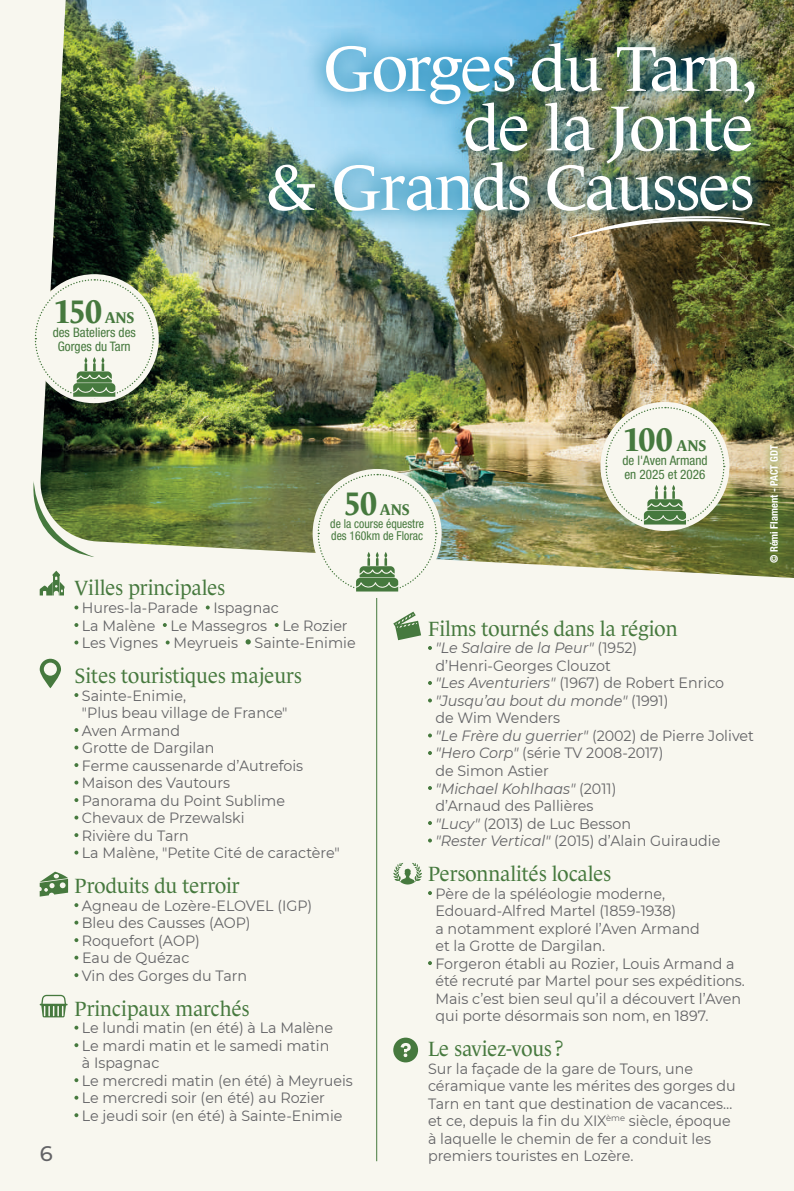
<style>
.page{position:relative;width:794px;height:1191px;background:#f8f7ef}
.page>*{position:absolute;margin:0;border:0;box-sizing:border-box;transform-origin:0 0}
.t1{font:64.75px/59.5px "Le Monde Journal Std";letter-spacing:-.02em;color:#fff;text-align:right}
.t2{font:700 33.25px "Le Monde Journal Std";letter-spacing:-.02em;color:#46793e;scale:.96 1}
.t3{font:21px "Le Monde Journal Std";color:#46793e;scale:.96 1}
.t4{font:500 21px "Montserrat";color:#636366}
.t5{font:700 15.75px "Le Monde Journal Std";color:#46793e;scale:.96 1}
.t6{font:14.88px/17.5px "Montserrat";color:#636366;scale:.96 1}
.t7{font:condensed 13.12px/14px "Helvetica Neue LT Std";color:#46793e;text-align:center}
.t8{font:condensed 12.25px/12.2px "Helvetica Neue LT Std";color:#46793e;scale:.96 1}
.t9{font:700 condensed 10.5px "Helvetica Neue LT Std";color:#fff}
.s1{font-size:15.75px}
.s2{font-size:33.25px}
.s3{font-style:italic}
</style>
<div class="page">
<img style="left:40px;top:0;width:754px;height:578px">
<div style="left:246px;top:21px;width:531px;height:213px;background:#0278a6;opacity:.65"></div>
<svg style="left:393px;top:611px;width:28px;height:29px"></svg>
<svg style="left:428px;top:646px;width:4px;height:4px"></svg>
<svg style="left:428px;top:681px;width:4px;height:4px"></svg>
<svg style="left:428px;top:698px;width:4px;height:4px"></svg>
<svg style="left:428px;top:733px;width:4px;height:4px"></svg>
<svg style="left:428px;top:751px;width:4px;height:4px"></svg>
<svg style="left:428px;top:786px;width:4px;height:4px"></svg>
<svg style="left:428px;top:821px;width:4px;height:4px"></svg>
<svg style="left:428px;top:838px;width:4px;height:4px"></svg>
<svg style="left:393px;top:863px;width:29px;height:21px"></svg>
<svg style="left:428px;top:891px;width:4px;height:4px"></svg>
<svg style="left:428px;top:961px;width:4px;height:4px"></svg>
<svg style="left:393px;top:1037px;width:25px;height:25px"></svg>
<hr style="left:376px;top:580px;width:1px;height:581px;background:#46793e">
<div style="left:761px;top:437px;width:26px;height:134px;background:#659534;opacity:.6"></div>
<svg style="left:40px;top:570px;width:24px;height:25px"></svg>
<svg style="left:74px;top:605px;width:4px;height:4px"></svg>
<svg style="left:206px;top:605px;width:4px;height:4px"></svg>
<svg style="left:74px;top:623px;width:4px;height:4px"></svg>
<svg style="left:163px;top:623px;width:4px;height:4px"></svg>
<svg style="left:275px;top:623px;width:4px;height:4px"></svg>
<svg style="left:74px;top:640px;width:4px;height:4px"></svg>
<svg style="left:166px;top:640px;width:4px;height:4px"></svg>
<svg style="left:245px;top:639px;width:6px;height:5px"></svg>
<svg style="left:40px;top:658px;width:21px;height:30px"></svg>
<svg style="left:74px;top:693px;width:4px;height:4px"></svg>
<svg style="left:74px;top:728px;width:4px;height:4px"></svg>
<svg style="left:74px;top:745px;width:4px;height:4px"></svg>
<svg style="left:74px;top:763px;width:4px;height:4px"></svg>
<svg style="left:74px;top:780px;width:4px;height:4px"></svg>
<svg style="left:74px;top:798px;width:4px;height:4px"></svg>
<svg style="left:74px;top:815px;width:4px;height:4px"></svg>
<svg style="left:74px;top:833px;width:4px;height:4px"></svg>
<svg style="left:74px;top:850px;width:4px;height:4px"></svg>
<svg style="left:40px;top:871px;width:28px;height:25px"></svg>
<svg style="left:74px;top:903px;width:4px;height:4px"></svg>
<svg style="left:74px;top:920px;width:4px;height:4px"></svg>
<svg style="left:74px;top:938px;width:4px;height:4px"></svg>
<svg style="left:74px;top:955px;width:4px;height:4px"></svg>
<svg style="left:74px;top:973px;width:4px;height:4px"></svg>
<svg style="left:40px;top:994px;width:28px;height:23px"></svg>
<svg style="left:74px;top:1025px;width:4px;height:4px"></svg>
<svg style="left:74px;top:1043px;width:4px;height:4px"></svg>
<svg style="left:74px;top:1078px;width:4px;height:4px"></svg>
<svg style="left:74px;top:1095px;width:4px;height:4px"></svg>
<svg style="left:74px;top:1113px;width:4px;height:4px"></svg>
<img style="left:568px;top:214px;width:202px;height:24px">
<svg style="left:33px;top:480px;width:61px;height:77px"></svg>
<div style="left:30px;top:274px;width:129px;height:129px;background:#f8f7ef;border-radius:50%"></div>
<svg style="left:34px;top:278px;width:120px;height:121px"></svg>
<div style="left:313px;top:469px;width:128px;height:129px;background:#f8f7ef;border-radius:50%"></div>
<svg style="left:317px;top:473px;width:120px;height:119px"></svg>
<div style="left:600px;top:402px;width:129px;height:129px;background:#f8f7ef;border-radius:50%"></div>
<svg style="left:604px;top:406px;width:121px;height:121px"></svg>
<h1 class="t1" style="left:265px;top:39px;width:494px">Gorges du Tarn, de la Jonte<br>&amp; Grands Causses</h1>
<h2 class="t2" style="left:54px;top:292px;width:85px">150 <span class="s1">ANS</span></h2>
<p class="t7" style="left:53px;top:325px;width:85px">des Bateliers des<br>Gorges du Tarn</p>
<h3 class="t4" style="left:40px;top:1139px;width:14px">6</h3>
<p class="t5" style="left:345px;top:501px;width:69px"><span class="s2">50</span> ANS</p>
<p class="t8" style="left:330px;top:517px;width:99px">de la course équestre des 160km de Florac</p>
<h2 class="t2" style="left:623px;top:420px;width:88px">100 <span class="s1">ANS</span></h2>
<p class="t7" style="left:622px;top:453px;width:87px;text-align:left">de l'Aven Armand en 2025 et 2026</p>
<h3 class="t3" style="left:74px;top:576px;width:159px">Villes principales</h3>
<p class="t6" style="left:82px;top:598px;width:287px">Hures-la-Parade Ispagnac<br>La Malène Le Massegros Le Rozier<br>Les Vignes Meyrueis Sainte-Enimie</p>
<h3 class="t3" style="left:74px;top:664px;width:238px">Sites touristiques majeurs</h3>
<p class="t6" style="left:82px;top:686px;width:270px">Sainte-Enimie,<br>"Plus beau village de France"<br>Aven Armand<br>Grotte de Dargilan<br>Ferme caussenarde d’Autrefois<br>Maison des Vautours<br>Panorama du Point Sublime<br>Chevaux de Przewalski<br>Rivière du Tarn<br>La Malène, "Petite Cité de caractère"</p>
<h3 class="t3" style="left:74px;top:874px;width:174px">Produits du terroir</h3>
<p class="t6" style="left:82px;top:896px;width:241px">Agneau de Lozère-ELOVEL (IGP)<br>Bleu des Causses (AOP)<br>Roquefort (AOP)<br>Eau de Quézac<br>Vin des Gorges du Tarn</p>
<h3 class="t3" style="left:74px;top:996px;width:184px">Principaux marchés</h3>
<p class="t6" style="left:82px;top:1018px;width:284px">Le lundi matin (en été) à La Malène<br>Le mardi matin et le samedi matin<br>à Ispagnac<br>Le mercredi matin (en été) à Meyrueis<br>Le mercredi soir (en été) au Rozier<br>Le jeudi soir (en été) à Sainte-Enimie</p>
<h3 class="t3" style="left:428px;top:617px;width:261px">Films tournés dans la région</h3>
<p class="t6" style="left:435px;top:639px;width:333px"><span class="s3">"Le Salaire de la Peur"</span> (1952) d’Henri-Georges Clouzot<br><span class="s3">"Les Aventuriers"</span> (1967) de Robert Enrico <span class="s3">"Jusqu’au bout du monde"</span> (1991)<br>de Wim Wenders<br><span class="s3">"Le Frère du guerrier"</span> (2002) de Pierre Jolivet <span class="s3">"Hero Corp"</span> (série TV 2008-2017)<br>de Simon Astier<br><span class="s3">"Michael Kohlhaas"</span> (2011)<br>d’Arnaud des Pallières<br><span class="s3">"Lucy"</span> (2013) de Luc Besson<br><span class="s3">"Rester Vertical"</span> (2015) d’Alain Guiraudie</p>
<h3 class="t3" style="left:428px;top:862px;width:192px">Personnalités locales</h3>
<p class="t6" style="left:435px;top:884px;width:324px">Père de la spéléologie moderne, Edouard-Alfred Martel (1859-1938)<br>a notamment exploré l’Aven Armand<br>et la Grotte de Dargilan.<br>Forgeron établi au Rozier, Louis Armand a été recruté par Martel pour ses expéditions.<br>Mais c’est bien seul qu’il a découvert l’Aven qui porte désormais son nom, en 1897.</p>
<h3 class="t3" style="left:428px;top:1037px;width:143px">Le saviez-vous ?</h3>
<p class="t6" style="left:428px;top:1059px;width:322px">Sur la façade de la gare de Tours, une céramique vante les mérites des gorges du Tarn en tant que destination de vacances… et ce, depuis la fin du XIX<sup>ème</sup> siècle, époque à laquelle le chemin de fer a conduit les premiers touristes en Lozère.</p>
<p class="t9" style="left:768px;top:563px;width:119px;rotate:-90deg">© Rémi Flament - PACT GDT</p>
</div>
